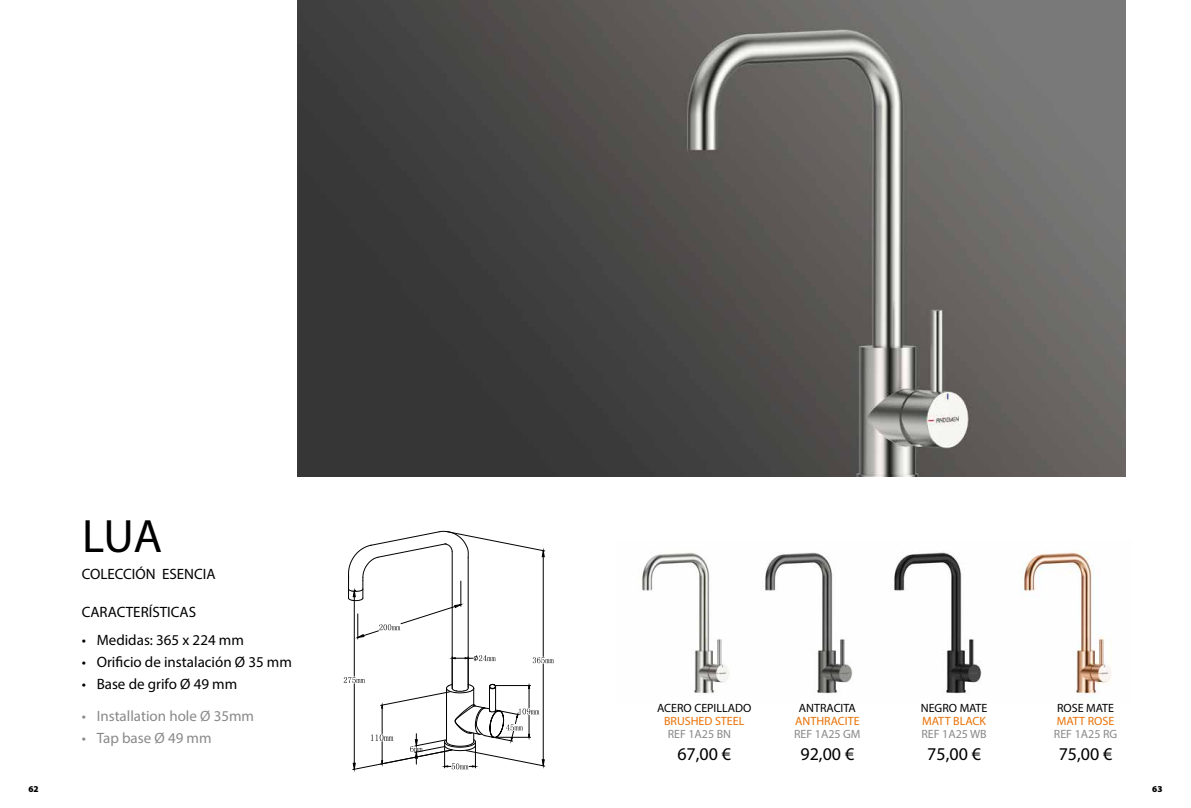
<style>
.page{position:relative;width:1191px;height:808px;background:#fff}
.page>*{position:absolute;margin:0;border:0;box-sizing:border-box;transform-origin:0 0}
.t1{font:47px "Myriad Pro";color:#000}
.t2{font:18px "Myriad Pro";color:#000}
.t3{font:15px "Myriad Pro";color:#000}
.t4{font:15px "Myriad Pro";color:#898989}
.t5{font:12px "Myriad Pro";color:#000}
.t6{font:12px "Myriad Pro";color:#e97105}
.t7{font:12px "Myriad Pro";color:#898989}
.t8{font:900 9px "Myriad Pro";color:#000}
</style>
<div class="page">
<img style="left:298px;top:0;width:827px;height:476px">
<img style="left:642px;top:552px;width:88px;height:142px">
<img style="left:765px;top:552px;width:88px;height:142px">
<img style="left:894px;top:552px;width:88px;height:142px">
<img style="left:1020px;top:552px;width:92px;height:149px">
<hr style="left:452px;top:551px;width:1px;height:137px;background:#000">
<hr style="left:468px;top:557px;width:1px;height:131px;background:#000">
<hr style="left:543px;top:557px;width:1px;height:99px;background:#000">
<hr style="left:543px;top:664px;width:1px;height:96px;background:#000">
<svg style="left:533px;top:657px;width:21px;height:6px"></svg>
<hr style="left:354px;top:597px;width:1px;height:79px;background:#000">
<svg style="left:348px;top:531px;width:197px;height:108px"></svg>
<svg style="left:344px;top:677px;width:201px;height:93px"></svg>
<hr style="left:468px;top:657px;width:1px;height:30px;background:#000">
<hr style="left:452px;top:657px;width:1px;height:30px;background:#000">
<svg style="left:452px;top:655px;width:44px;height:6px"></svg>
<h1 class="t1" style="left:82px;top:507px;width:81px">LUA</h1>
<p class="t3" style="left:82px;top:565px;width:135px">COLECCIÓN ESENCIA</p>
<p class="t3" style="left:82px;top:603px;width:116px">CARACTERÍSTICAS</p>
<p class="t3" style="left:82px;top:630px;width:164px">• Medidas: 365 x 224 mm</p>
<p class="t3" style="left:82px;top:652px;width:212px">• Orificio de instalación Ø 35 mm</p>
<p class="t3" style="left:82px;top:675px;width:157px">• Base de grifo Ø 49 mm</p>
<p class="t4" style="left:82px;top:707px;width:174px">• Installation hole Ø 35mm</p>
<p class="t4" style="left:82px;top:729px;width:131px">• Tap base Ø 49 mm</p>
<p class="t5" style="left:657px;top:701px;width:96px">ACERO CEPILLADO</p>
<p class="t2" style="left:677px;top:743px;width:55px">67,00 €</p>
<p class="t5" style="left:799px;top:701px;width:59px">ANTRACITA</p>
<p class="t2" style="left:800px;top:743px;width:55px">92,00 €</p>
<p class="t5" style="left:920px;top:701px;width:68px">NEGRO MATE</p>
<p class="t2" style="left:927px;top:743px;width:55px">75,00 €</p>
<p class="t5" style="left:1057px;top:701px;width:58px">ROSE MATE</p>
<p class="t2" style="left:1058px;top:743px;width:55px">75,00 €</p>
<p class="t6" style="left:664px;top:714px;width:82px">BRUSHED STEEL</p>
<p class="t6" style="left:795px;top:714px;width:66px">ANTHRACITE</p>
<p class="t6" style="left:922px;top:714px;width:65px">MATT BLACK</p>
<p class="t6" style="left:1056px;top:714px;width:59px">MATT ROSE</p>
<p class="t7" style="left:667px;top:727px;width:65px">REF 1A25 BN</p>
<p class="t7" style="left:794px;top:727px;width:68px">REF 1A25 GM</p>
<p class="t7" style="left:921px;top:727px;width:67px">REF 1A25 WB</p>
<p class="t7" style="left:1054px;top:727px;width:65px">REF 1A25 RG</p>
<p class="t8" style="left:28px;top:783px;width:12px">62</p>
<p class="t8" style="left:1152px;top:783px;width:12px">63</p>
</div>
